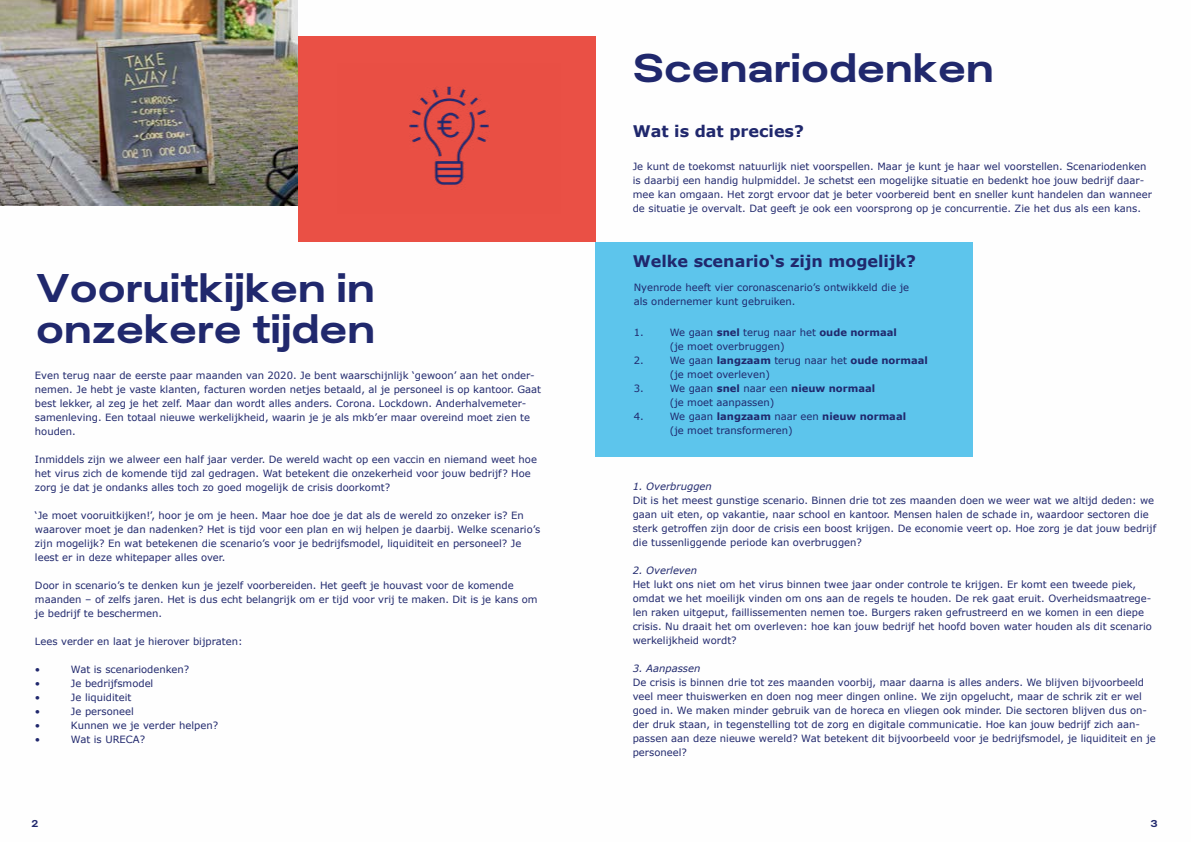
<style>
.page{position:relative;width:1191px;height:842px;background:#fff}
.page>*{position:absolute;margin:0;border:0;box-sizing:border-box;transform-origin:0 0}
.t1{font:40px/41px "Plaid Trial L";color:#20286d}
.t2{font:700 16px "Verdana";color:#20286d}
.t3{font:10px/14px "Verdana";color:#20286d}
.t4{font:italic 10px "Verdana";color:#20286d}
.t5{font:10px "Plaid Trial L";color:#20286d}
.s1{font-weight:700}
</style>
<div class="page">
<div style="left:298px;top:36px;width:297px;height:206px;background:#ea5045"></div>
<img style="left:409px;top:86px;width:80px;height:99px">
<img style="left:0;top:0;width:298px;height:206px">
<div style="left:595px;top:242px;width:377px;height:215px;background:#5dc5ec"></div>
<h1 class="t1" style="left:632px;top:52px;width:363px">Scenariodenken</h1>
<h2 class="t2" style="left:633px;top:120px;width:173px">Wat is dat precies?</h2>
<p class="t3" style="left:633px;top:159px;width:521px">Je kunt de toekomst natuurlijk niet voorspellen. Maar je kunt je haar wel voorstellen. Scenariodenken is daarbij een handig hulpmiddel. Je schetst een mogelijke situatie en bedenkt hoe jouw bedrijf daar&shy;mee kan omgaan. Het zorgt ervoor dat je beter voorbereid bent en sneller kunt handelen dan wanneer de situatie je overvalt. Dat geeft je ook een voorsprong op je concurrentie. Zie het dus als een kans.</p>
<h1 class="t1" style="left:36px;top:272px;width:341px">Vooruitkijken in onzekere tijden</h1>
<p class="t3" style="left:35px;top:368px;width:508px">Even terug naar de eerste paar maanden van 2020. Je bent waarschijnlijk ‘gewoon’ aan het onder&shy;nemen. Je hebt je vaste klanten, facturen worden netjes betaald, al je personeel is op kantoor. Gaat best lekker, al zeg je het zelf. Maar dan wordt alles anders. Corona. Lockdown. Anderhalvemeter&shy;samenleving. Een totaal nieuwe werkelijkheid, waarin je je als mkb’er maar overeind moet zien te houden.</p>
<p class="t3" style="left:35px;top:452px;width:503px">Inmiddels zijn we alweer een half jaar verder. De wereld wacht op een vaccin en niemand weet hoe het virus zich de komende tijd zal gedragen. Wat betekent die onzekerheid voor jouw bedrijf? Hoe zorg je dat je ondanks alles toch zo goed mogelijk de crisis doorkomt?</p>
<p class="t3" style="left:35px;top:508px;width:507px">‘Je moet vooruitkijken!’, hoor je om je heen. Maar hoe doe je dat als de wereld zo onzeker is? En waarover moet je dan nadenken? Het is tijd voor een plan en wij helpen je daarbij. Welke scenario’s zijn mogelijk? En wat betekenen die scenario’s voor je bedrijfsmodel, liquiditeit en personeel? Je leest er in deze whitepaper alles over.</p>
<p class="t3" style="left:35px;top:578px;width:504px">Door in scenario’s te denken kun je jezelf voorbereiden. Het geeft je houvast voor de komende maanden – of zelfs jaren. Het is dus echt belangrijk om er tijd voor vrij te maken. Dit is je kans om je bedrijf te beschermen.</p>
<p class="t3" style="left:35px;top:634px;width:209px">Lees verder en laat je hierover bijpraten:</p>
<p class="t3" style="left:35px;top:662px;width:7px">•</p>
<p class="t3" style="left:71px;top:662px;width:120px">Wat is scenariodenken?</p>
<p class="t3" style="left:35px;top:676px;width:7px">•</p>
<p class="t3" style="left:71px;top:676px;width:84px">Je bedrijfsmodel</p>
<p class="t3" style="left:35px;top:690px;width:7px">•</p>
<p class="t3" style="left:71px;top:690px;width:62px">Je liquiditeit</p>
<p class="t3" style="left:35px;top:704px;width:7px">•</p>
<p class="t3" style="left:71px;top:704px;width:64px">Je personeel</p>
<p class="t3" style="left:35px;top:718px;width:7px">•</p>
<p class="t3" style="left:71px;top:718px;width:149px">Kunnen we je verder helpen?</p>
<p class="t3" style="left:35px;top:732px;width:7px">•</p>
<p class="t3" style="left:71px;top:732px;width:76px">Wat is URECA?</p>
<h2 class="t2" style="left:633px;top:250px;width:285px">Welke scenario‘s zijn mogelijk?</h2>
<p class="t3" style="left:634px;top:280px;width:277px">Nyenrode heeft vier coronascenario’s ontwikkeld die je als ondernemer kunt gebruiken.</p>
<p class="t3" style="left:634px;top:325px;width:11px">1.</p>
<p class="t3" style="left:670px;top:325px;width:228px">We gaan <span class="s1">snel</span> terug naar het <span class="s1">oude normaal </span>(je moet overbruggen)</p>
<p class="t3" style="left:634px;top:353px;width:11px">2.</p>
<p class="t3" style="left:670px;top:353px;width:259px">We gaan <span class="s1">langzaam</span> terug naar het <span class="s1">oude normaal </span>(je moet overleven)</p>
<p class="t3" style="left:634px;top:381px;width:11px">3.</p>
<p class="t3" style="left:670px;top:381px;width:207px">We gaan <span class="s1">snel</span> naar een <span class="s1">nieuw normaal </span>(je moet aanpassen)</p>
<p class="t3" style="left:634px;top:409px;width:11px">4.</p>
<p class="t3" style="left:670px;top:409px;width:238px">We gaan <span class="s1">langzaam</span> naar een <span class="s1">nieuw normaal </span>(je moet transformeren)</p>
<p class="t4" style="left:633px;top:480px;width:81px">1. Overbruggen</p>
<p class="t3" style="left:633px;top:494px;width:525px">Dit is het meest gunstige scenario. Binnen drie tot zes maanden doen we weer wat we altijd deden: we gaan uit eten, op vakantie, naar school en kantoor. Mensen halen de schade in, waardoor sectoren die sterk getroffen zijn door de crisis een boost krijgen. De economie veert op. Hoe zorg je dat jouw bedrijf die tussenliggende periode kan overbruggen?</p>
<p class="t4" style="left:633px;top:564px;width:66px">2. Overleven</p>
<p class="t3" style="left:633px;top:578px;width:521px">Het lukt ons niet om het virus binnen twee jaar onder controle te krijgen. Er komt een tweede piek, omdat we het moeilijk vinden om ons aan de regels te houden. De rek gaat eruit. Overheidsmaatrege&shy;len raken uitgeput, faillissementen nemen toe. Burgers raken gefrustreerd en we komen in een diepe crisis. Nu draait het om overleven: hoe kan jouw bedrijf het hoofd boven water houden als dit scenario werkelijkheid wordt?</p>
<p class="t4" style="left:633px;top:662px;width:69px">3. Aanpassen</p>
<p class="t3" style="left:633px;top:676px;width:524px">De crisis is binnen drie tot zes maanden voorbij, maar daarna is alles anders. We blijven bijvoorbeeld veel meer thuiswerken en doen nog meer dingen online. We zijn opgelucht, maar de schrik zit er wel goed in. We maken minder gebruik van de horeca en vliegen ook minder. Die sectoren blijven dus on&shy;der druk staan, in tegenstelling tot de zorg en digitale communicatie. Hoe kan jouw bedrijf zich aan&shy;passen aan deze nieuwe wereld? Wat betekent dit bijvoorbeeld voor je bedrijfsmodel, je liquiditeit en je personeel?</p>
<p class="t5" style="left:32px;top:820px;width:8px">2</p>
<p class="t5" style="left:1150px;top:820px;width:9px">3</p>
</div>
